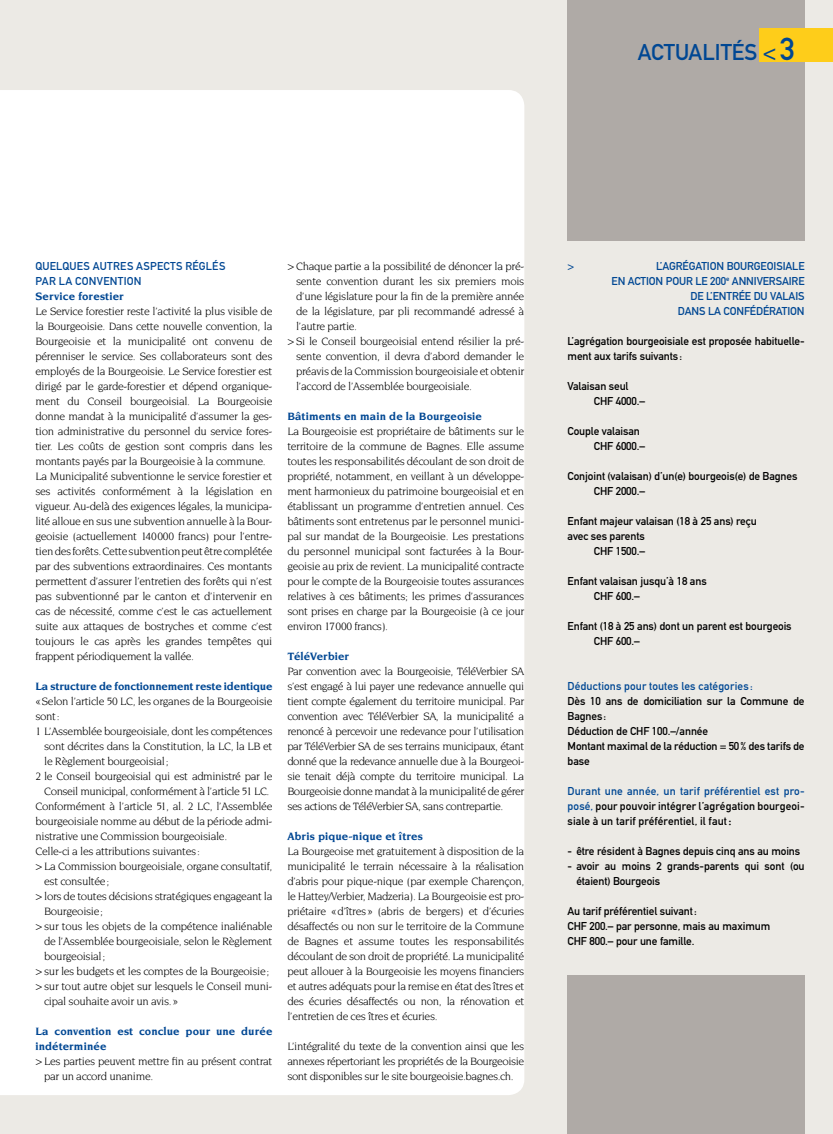
<style>
.page{position:relative;width:833px;height:1134px;background:#eceae5}
.page>*{position:absolute;margin:0;border:0;box-sizing:border-box;transform-origin:0 0}
.t1{font:22.5px "DIN Mittelschrift";color:#004793}
.t2{font:11.5px/15px "Novarese LT";letter-spacing:-.03em;color:#000;text-align:justify}
.t3{font:700 11.5px/15px "Novarese LT";letter-spacing:.005em;color:#004793}
.t4{font:700 11.5px "Novarese LT";letter-spacing:-.015em;color:#004793}
.t5{font:11.25px/15px "DIN Mittelschrift";letter-spacing:-.01em;color:#000}
.t6{font:11.25px/15px "DIN Mittelschrift";letter-spacing:-.01em;color:#004793;text-align:right}
.t7{font:11.25px/15px "DIN Mittelschrift";letter-spacing:.02em;color:#004793}
.t8{font:11.25px "DIN Mittelschrift";letter-spacing:.01em;color:#004793}
.s1{font-size:31.25px}
.s2{color:#004793}
.s3{font-family:"Novarese LT";font-weight:700}
</style>
<div class="page">
<div style="left:0;top:90px;width:524px;height:1005px;background:#fff"></div>
<div style="left:567px;top:0;width:237px;height:240px;background:#afaaa6"></div>
<div style="left:760px;top:28px;width:73px;height:34px;background:#fecd1a"></div>
<div style="left:567px;top:975px;width:237px;height:159px;background:#afaaa6"></div>
<h1 class="t1" style="left:638px;top:39px;width:159px">ACTUALITÉS &lt; <span class="s1">3</span></h1>
<p class="t7" style="left:35px;top:258px;width:192px">QUELQUES AUTRES ASPECTS RÉGLÉS<br>PAR LA CONVENTION</p>
<p class="t3" style="left:35px;top:289px;width:90px">Service forestier</p>
<p class="t2" style="left:35px;top:304px;width:238px;text-align:left">Le Service forestier reste l’activité la plus visible de la Bourgeoisie. Dans cette nouvelle convention, la Bourgeoisie et la municipalité ont convenu de pérenniser le service. Ses collaborateurs sont des employés de la Bourgeoisie. Le Service forestier est dirigé par le garde-forestier et dépend organique&shy;ment du Conseil bourgeoisial. La Bourgeoisie donne mandat à la municipalité d’assumer la ges&shy;tion administrative du personnel du service fores&shy;tier. Les coûts de gestion sont compris dans les montants payés par la Bourgeoisie à la commune.<br>La Municipalité subventionne le service forestier et ses activités conformément à la législation en vigueur. Au-delà des exigences légales, la municipa&shy;lité alloue en sus une subvention annuelle à la Bour&shy;geoisie (actuellement 140000 francs) pour l’entre&shy;tien des forêts. Cette subvention peut être complétée par des subventions extraordinaires. Ces montants permettent d’assurer l’entretien des forêts qui n’est pas subventionné par le canton et d’intervenir en cas de nécessité, comme c’est le cas actuellement suite aux attaques de bostryches et comme c’est toujours le cas après les grandes tempêtes qui frappent périodiquement la vallée.</p>
<p class="t4" style="left:35px;top:680px;width:238px">La structure de fonctionnement reste identique</p>
<p class="t2" style="left:35px;top:694px;width:238px">«Selon l’article 50 LC, les organes de la Bourgeoisie</p>
<p class="t2" style="left:35px;top:709px;width:26px">sont:</p>
<p class="t2" style="left:35px;top:724px;width:238px">1 L’Assemblée bourgeoisiale, dont les compétences</p>
<p class="t2" style="left:44px;top:739px;width:230px">sont décrites dans la Constitution, la LC, la LB et</p>
<p class="t2" style="left:44px;top:754px;width:126px">le Règlement bourgeoisial;</p>
<p class="t2" style="left:35px;top:769px;width:238px">2 le Conseil bourgeoisial qui est administré par le</p>
<p class="t2" style="left:44px;top:784px;width:227px">Conseil municipal, conformément à l’article 51 LC.</p>
<p class="t2" style="left:35px;top:799px;width:238px">Conformément à l’article 51, al. 2 LC, l’Assemblée</p>
<p class="t2" style="left:35px;top:814px;width:238px">bourgeoisiale nomme au début de la période admi-</p>
<p class="t2" style="left:35px;top:829px;width:193px">nistrative une Commission bourgeoisiale.</p>
<p class="t2" style="left:35px;top:844px;width:166px">Celle-ci a les attributions suivantes:</p>
<p class="t2" style="left:35px;top:859px;width:238px">&gt; La Commission bourgeoisiale, organe consultatif,</p>
<p class="t2" style="left:44px;top:874px;width:67px">est consultée;</p>
<p class="t2" style="left:35px;top:889px;width:238px">&gt; lors de toutes décisions stratégiques engageant la</p>
<p class="t2" style="left:44px;top:904px;width:60px">Bourgeoisie;</p>
<p class="t2" style="left:35px;top:919px;width:238px">&gt; sur tous les objets de la compétence inaliénable</p>
<p class="t2" style="left:44px;top:934px;width:230px">de l’Assemblée bourgeoisiale, selon le Règlement</p>
<p class="t2" style="left:44px;top:949px;width:63px">bourgeoisial;</p>
<p class="t2" style="left:35px;top:964px;width:235px">&gt; sur les budgets et les comptes de la Bourgeoisie;</p>
<p class="t2" style="left:35px;top:979px;width:238px">&gt; sur tout autre objet sur lesquels le Conseil muni-</p>
<p class="t2" style="left:44px;top:994px;width:135px">cipal souhaite avoir un avis.»</p>
<p class="t3" style="left:35px;top:1024px;width:238px">La convention est conclue pour une durée indéterminée</p>
<p class="t2" style="left:44px;top:1054px;width:230px;text-indent:-9px">&gt; Les parties peuvent mettre fin au présent contrat par un accord unanime.</p>
<p class="t2" style="left:287px;top:259px;width:238px">&gt; Chaque partie a la possibilité de dénoncer la pré-</p>
<p class="t2" style="left:296px;top:274px;width:230px">sente convention durant les six premiers mois</p>
<p class="t2" style="left:296px;top:289px;width:230px">d’une législature pour la fin de la première année</p>
<p class="t2" style="left:296px;top:304px;width:230px">de la législature, par pli recommandé adressé à</p>
<p class="t2" style="left:296px;top:319px;width:63px">l’autre partie.</p>
<p class="t2" style="left:287px;top:334px;width:238px">&gt; Si le Conseil bourgeoisial entend résilier la pré-</p>
<p class="t2" style="left:296px;top:349px;width:230px">sente convention, il devra d’abord demander le</p>
<p class="t2" style="left:296px;top:364px;width:230px">préavis de la Commission bourgeoisiale et obtenir</p>
<p class="t2" style="left:296px;top:379px;width:177px">l’accord de l’Assemblée bourgeoisiale.</p>
<p class="t3" style="left:287px;top:409px;width:196px">Bâtiments en main de la Bourgeoisie</p>
<p class="t2" style="left:287px;top:424px;width:238px">La Bourgeoisie est propriétaire de bâtiments sur le territoire de la commune de Bagnes. Elle assume toutes les responsabilités découlant de son droit de propriété, notamment, en veillant à un développe&shy;ment harmonieux du patrimoine bourgeoisial et en établissant un programme d’entretien annuel. Ces bâtiments sont entretenus par le personnel munici&shy;pal sur mandat de la Bourgeoisie. Les prestations du personnel municipal sont facturées à la Bour&shy;geoisie au prix de revient. La municipalité contracte pour le compte de la Bourgeoisie toutes assurances relatives à ces bâtiments; les primes d’assurances sont prises en charge par la Bourgeoisie (à ce jour environ 17000 francs).</p>
<p class="t3" style="left:287px;top:649px;width:63px">TéléVerbier</p>
<p class="t2" style="left:287px;top:664px;width:238px">Par convention avec la Bourgeoisie, TéléVerbier SA s’est engagé à lui payer une redevance annuelle qui tient compte également du territoire municipal. Par convention avec TéléVerbier SA, la municipalité a renoncé à percevoir une redevance pour l’utilisation par TéléVerbier SA de ses terrains municipaux, étant donné que la redevance annuelle due à la Bourgeoi&shy;sie tenait déjà compte du territoire municipal. La Bourgeoisie donne mandat à la municipalité de gérer ses actions de TéléVerbier SA, sans contrepartie.</p>
<p class="t3" style="left:287px;top:829px;width:137px">Abris pique-nique et îtres</p>
<p class="t2" style="left:287px;top:844px;width:238px">La Bourgeoise met gratuitement à disposition de la municipalité le terrain nécessaire à la réalisation d’abris pour pique-nique (par exemple Charençon, le Hattey/Verbier, Madzeria). La Bourgeoisie est pro&shy;priétaire «d’îtres» (abris de bergers) et d’écuries désaffectés ou non sur le territoire de la Commune de Bagnes et assume toutes les responsabilités découlant de son droit de propriété. La municipalité peut allouer à la Bourgeoisie les moyens financiers et autres adéquats pour la remise en état des îtres et des écuries désaffectés ou non, la rénovation et l’entretien de ces îtres et écuries.</p>
<p class="t2" style="left:287px;top:1039px;width:238px">L’intégralité du texte de la convention ainsi que les annexes répertoriant les propriétés de la Bourgeoisie sont disponibles sur le site bourgeoisie.bagnes.ch.</p>
<p class="t6" style="left:611px;top:258px;width:194px">L’AGRÉGATION BOURGEOISIALE<br>EN ACTION POUR LE 200<sup>e</sup> ANNIVERSAIRE<br>DE L’ENTRÉE DU VALAIS<br>DANS LA CONFÉDÉRATION</p>
<p class="t5" style="left:567px;top:333px;width:238px">L’agrégation bourgeoisiale est proposée habituelle&shy;ment aux tarifs suivants:</p>
<p class="t5" style="left:594px;top:378px;width:53px;text-indent:-26px">Valaisan seul<br>CHF 4000.–</p>
<p class="t5" style="left:594px;top:423px;width:53px;text-indent:-26px">Couple valaisan<br>CHF 6000.–</p>
<p class="t5" style="left:594px;top:468px;width:205px;text-indent:-26px">Conjoint (valaisan) d’un(e) bourgeois(e) de Bagnes<br>CHF 2000.–</p>
<p class="t5" style="left:567px;top:513px;width:191px">Enfant majeur valaisan (18 à 25 ans) reçu</p>
<p class="t5" style="left:567px;top:528px;width:79px">avec ses parents</p>
<p class="t5" style="left:594px;top:543px;width:53px">CHF 1500.–</p>
<p class="t5" style="left:594px;top:573px;width:114px;text-indent:-26px">Enfant valaisan jusqu’à 18 ans<br>CHF 600.–</p>
<p class="t5" style="left:594px;top:618px;width:199px;text-indent:-26px">Enfant (18 à 25 ans) dont un parent est bourgeois<br>CHF 600.–</p>
<p class="t8" style="left:567px;top:679px;width:187px">Déductions pour toutes les catégories :</p>
<p class="t5" style="left:567px;top:693px;width:238px">Dès 10 ans de domiciliation sur la Commune de<br>Bagnes:<br>Déduction de CHF 100.–/année<br>Montant maximal de la réduction = 50% des tarifs de base</p>
<p class="t5" style="left:567px;top:783px;width:238px;text-align:justify"><span class="s2">Durant une année, un tarif préférentiel est pro&shy;posé,</span> pour pouvoir intégrer l’agrégation bourgeoi&shy;siale à un tarif préférentiel, il faut<span class="s3">:</span></p>
<p class="t5" style="left:567px;top:843px;width:234px">- être résident à Bagnes depuis cinq ans au moins</p>
<p class="t5" style="left:576px;top:858px;width:230px;text-indent:-9px">- avoir au moins 2 grands-parents qui sont (ou étaient) Bourgeois</p>
<p class="t5" style="left:567px;top:903px;width:204px">Au tarif préférentiel suivant:<br>CHF 200.– par personne, mais au maximum<br>CHF 800.– pour une famille.</p>
<p class="t6" style="left:567px;top:258px;width:8px">&gt;</p>
</div>
